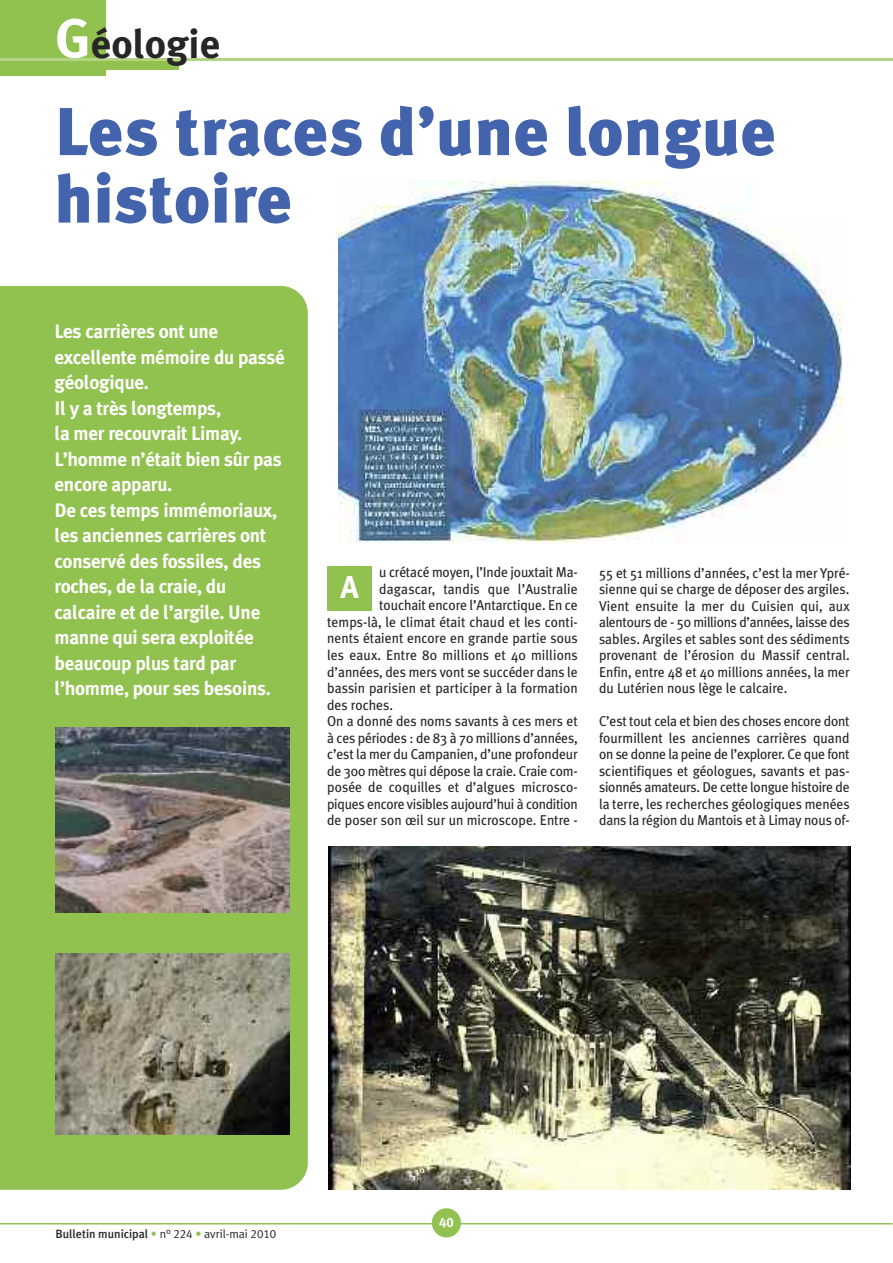
<style>
.page{position:relative;width:893px;height:1263px;background:#fff}
.page>*{position:absolute;margin:0;border:0;box-sizing:border-box;transform-origin:0 0}
.t1{font:900 67.5px/67.5px "Meta Plus";letter-spacing:.01em;color:#4364ad}
.t2{font:700 40.5px "Meta Plus";color:#272627}
.t3{font:700 31.5px "Meta Plus";color:#fff}
.t4{font:700 19.5px/25.5px "Meta Plus";letter-spacing:-.015em;color:#fff}
.t5{font:14.25px/16.5px "Meta Plus";color:#272627;text-align:justify;scale:.96 1}
.t6{font:14.25px "Meta Plus";letter-spacing:-.02em;color:#272627;scale:.96 1}
.t7{font:13.5px "Meta Plus Bold Caps";color:#fff}
.t8{font:500 12px "Meta Plus";color:#272627}
.s1{font-size:55.5px;color:#fff}
.s2{font-family:"Meta Plus Normal";font-weight:400;color:#91c14f}
.s3{font-family:"Meta Plus Normal";font-weight:400}
.s4{font-family:"Meta Plus Normal Caps";font-weight:400}
</style>
<div class="page">
<div style="left:0;top:0;width:105px;height:76px;background:#91c14f"></div>
<div style="left:0;top:61px;width:179px;height:9px;background:#91c14f"></div>
<hr style="left:0;top:59px;width:893px;height:2px;background:#b2d484">
<hr style="left:0;top:1223px;width:892px;height:1px;background:#91c14f">
<div style="left:432px;top:1208px;width:29px;height:29px;background:#91c14f;border-radius:50%"></div>
<div style="left:327px;top:566px;width:45px;height:45px;background:#91c14f"></div>
<div style="left:0;top:286px;width:308px;height:904px;background:#91c14f"></div>
<img style="left:55px;top:727px;width:234px;height:185px">
<img style="left:55px;top:953px;width:234px;height:182px">
<img style="left:328px;top:846px;width:522px;height:344px">
<img style="left:338px;top:181px;width:504px;height:362px">
<div style="left:758px;top:179px;width:92px;height:36px;background:#fff"></div>
<h2 class="t2" style="left:55px;top:20px;width:167px"><span class="s1">G</span>éologie</h2>
<h1 class="t1" style="left:55px;top:98px;width:722px">Les traces d’une longue histoire</h1>
<p class="t4" style="left:55px;top:318px;width:232px">Les carrières ont une excellente mémoire du passé géologique.<br>Il y a très longtemps,<br>la mer recouvrait Limay.<br>L’homme n’était bien sûr pas encore apparu.<br>De ces temps immémoriaux, les anciennes carrières ont conservé des fossiles, des roches, de la craie, du calcaire et de l’argile. Une manne qui sera exploitée beaucoup plus tard par l’homme, pour ses besoins.</p>
<p class="t5" style="left:379px;top:564px;width:208px">u crétacé moyen, l’Inde jouxtait Ma-</p>
<p class="t5" style="left:379px;top:581px;width:208px">dagascar, tandis que l’Australie</p>
<p class="t5" style="left:379px;top:597px;width:208px">touchait encore l’Antarctique. En ce</p>
<p class="t5" style="left:327px;top:614px;width:263px">temps-là, le climat était chaud et les conti-</p>
<p class="t5" style="left:327px;top:630px;width:263px">nents étaient encore en grande partie sous</p>
<p class="t5" style="left:327px;top:647px;width:263px">les eaux. Entre 80 millions et 40 millions</p>
<p class="t5" style="left:327px;top:663px;width:263px">d’années, des mers vont se succéder dans le</p>
<p class="t5" style="left:327px;top:680px;width:263px">bassin parisien et participer à la formation</p>
<p class="t5" style="left:327px;top:696px;width:70px">des roches.</p>
<p class="t5" style="left:327px;top:713px;width:263px">On a donné des noms savants à ces mers et</p>
<p class="t5" style="left:327px;top:729px;width:263px">à ces périodes : de 83 à 70 millions d’années,</p>
<p class="t5" style="left:327px;top:746px;width:263px">c’est la mer du Campanien, d’une profondeur</p>
<p class="t5" style="left:327px;top:762px;width:263px">de 300 mètres qui dépose la craie. Craie com-</p>
<p class="t5" style="left:327px;top:779px;width:263px">posée de coquilles et d’algues microsco-</p>
<p class="t6" style="left:327px;top:795px;width:263px">piques encore visibles aujourd’hui à condition</p>
<p class="t5" style="left:327px;top:812px;width:263px">de poser son œil sur un microscope. Entre -</p>
<h3 class="t3" style="left:340px;top:568px;width:20px">A</h3>
<p class="t5" style="left:599px;top:564px;width:263px">55 et 51 millions d’années, c’est la mer Ypré&shy;sienne qui se charge de déposer des argiles.<br>Vient ensuite la mer du Cuisien qui, aux alentours de - 50 millions d’années, laisse des sables. Argiles et sables sont des sédiments provenant de l’érosion du Massif central.<br>Enfin, entre 48 et 40 millions années, la mer du Lutérien nous lège le calcaire.</p>
<p class="t5" style="left:599px;top:713px;width:263px">C’est tout cela et bien des choses encore dont fourmillent les anciennes carrières quand on se donne la peine de l’explorer. Ce que font scientifiques et géologues, savants et pas&shy;sionnés amateurs. De cette longue histoire de la terre, les recherches géologiques menées dans la région du Mantois et à Limay nous of-</p>
<p class="t8" style="left:56px;top:1226px;width:222px">Bulletin municipal <span class="s2">•</span> <span class="s3">n°</span> <span class="s4">224</span> <span class="s2">•</span> <span class="s3">avril-mai</span> <span class="s4">2010</span></p>
<p class="t7" style="left:439px;top:1214px;width:16px">40</p>
</div>
